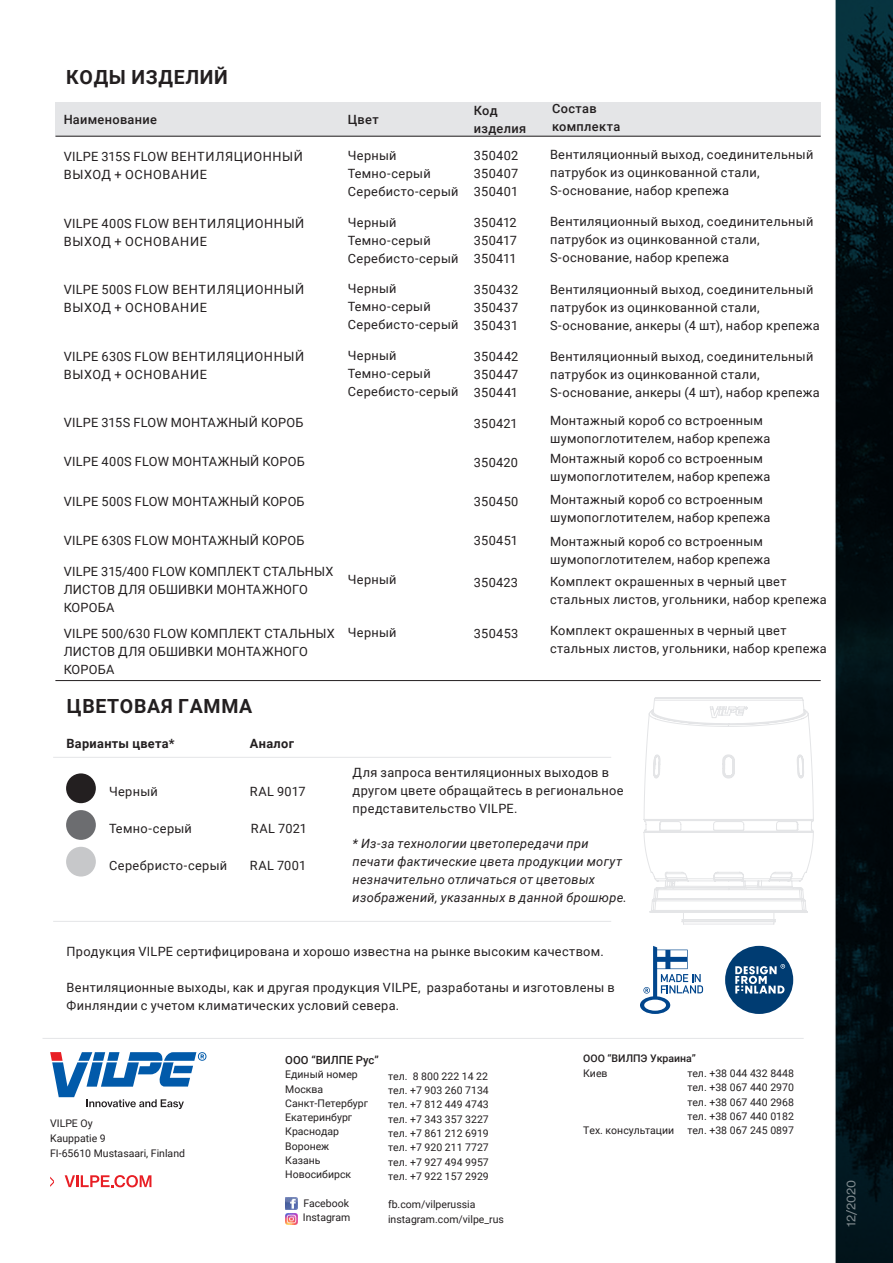
<style>
.page{position:relative;width:893px;height:1263px;background:#fff}
.page>*{position:absolute;margin:0;border:0;box-sizing:border-box;transform-origin:0 0}
.t1{font:700 19.5px "Roboto";letter-spacing:.035em;color:#231f20}
.t2{font:12.75px/18px "Roboto";letter-spacing:.025em;color:#231f20}
.t3{font:12.75px/18px "Roboto";letter-spacing:.05em;color:#231f20}
.t4{font:italic 12.75px/18px "Roboto";letter-spacing:.02em;color:#231f20}
.t5{font:500 12.75px "Roboto";letter-spacing:.025em;color:#231f20}
.t6{font:700 12.75px "Roboto";letter-spacing:.025em;color:#231f20}
.t7{font:12px "N Haas Grotesk TX Pro 55 Rg";color:#fff}
.Leipäteksti{font:500 11.25px "Roboto";color:#231f20}
.Leipäteksti-2{font:10.5px "Roboto";color:#231f20}
.Leipäteksti-3{font:500 10.5px "Roboto";color:#231f20}
</style>
<div class="page">
<svg style="left:836px;top:0;width:57px;height:1263px;background:#010f14"></svg>
<svg style="left:644px;top:697px;width:170px;height:227px"></svg>
<div style="left:725px;top:946px;width:68px;height:68px;background:#003c72;border-radius:50%"></div>
<svg style="left:735px;top:964px;width:50px;height:29px"></svg>
<svg style="left:640px;top:946px;width:63px;height:68px"></svg>
<hr style="left:43px;top:1038px;width:761px;height:1px;background:#e4e5e7">
<div style="left:66px;top:773px;width:30px;height:30px;background:#231f20;border-radius:50%"></div>
<div style="left:66px;top:810px;width:30px;height:30px;background:#6c6d70;border-radius:50%"></div>
<div style="left:66px;top:847px;width:30px;height:29px;background:#c7c8ca;border-radius:50%"></div>
<hr style="left:53px;top:757px;width:558px;height:1px;background:#e4e5e7">
<hr style="left:53px;top:921px;width:558px;height:1px;background:#e4e5e7">
<div style="left:55px;top:102px;width:766px;height:35px;background:#e4e5e7"></div>
<hr style="left:56px;top:136px;width:765px;height:1px;background:#231f20">
<hr style="left:55px;top:680px;width:766px;height:1px;background:#231f20">
<svg style="left:50px;top:1052px;width:156px;height:57px"></svg>
<svg style="left:65px;top:1175px;width:86px;height:12px"></svg>
<svg style="left:50px;top:1176px;width:4px;height:11px"></svg>
<svg style="left:285px;top:1197px;width:12px;height:28px"></svg>
<p class="t1" style="left:66px;top:64px;width:163px">КОДЫ ИЗДЕЛИЙ</p>
<p class="t5" style="left:64px;top:111px;width:95px">Наименование</p>
<p class="t3" style="left:64px;top:147px;width:241px">VILPE 315S FLOW ВЕНТИЛЯЦИОННЫЙ<br>ВЫХОД + ОСНОВАНИЕ</p>
<p class="t3" style="left:64px;top:214px;width:242px">VILPE 400S FLOW ВЕНТИЛЯЦИОННЫЙ<br>ВЫХОД + ОСНОВАНИЕ</p>
<p class="t3" style="left:64px;top:280px;width:242px">VILPE 500S FLOW ВЕНТИЛЯЦИОННЫЙ<br>ВЫХОД + ОСНОВАНИЕ</p>
<p class="t3" style="left:64px;top:347px;width:242px">VILPE 630S FLOW ВЕНТИЛЯЦИОННЫЙ<br>ВЫХОД + ОСНОВАНИЕ</p>
<p class="t2" style="left:64px;top:413px;width:241px">VILPE 315S FLOW МОНТАЖНЫЙ КОРОБ</p>
<p class="t2" style="left:64px;top:452px;width:243px">VILPE 400S FLOW МОНТАЖНЫЙ КОРОБ</p>
<p class="t2" style="left:64px;top:491px;width:242px">VILPE 500S FLOW МОНТАЖНЫЙ КОРОБ</p>
<p class="t2" style="left:64px;top:531px;width:242px">VILPE 630S FLOW МОНТАЖНЫЙ КОРОБ</p>
<p class="t2" style="left:64px;top:561px;width:271px">VILPE 315/400 FLOW КОМПЛЕКТ СТАЛЬНЫХ<br>ЛИСТОВ ДЛЯ ОБШИВКИ МОНТАЖНОГО<br>КОРОБА</p>
<p class="t2" style="left:64px;top:624px;width:273px">VILPE 500/630 FLOW КОМПЛЕКТ СТАЛЬНЫХ<br>ЛИСТОВ ДЛЯ ОБШИВКИ МОНТАЖНОГО<br>КОРОБА</p>
<p class="t1" style="left:67px;top:692px;width:187px">ЦВЕТОВАЯ ГАММА</p>
<p class="t6" style="left:67px;top:734px;width:109px">Варианты цвета*</p>
<p class="t6" style="left:250px;top:734px;width:46px">Аналог</p>
<p class="t2" style="left:109px;top:782px;width:50px">Черный</p>
<p class="t2" style="left:250px;top:782px;width:57px">RAL 9017</p>
<p class="t2" style="left:109px;top:819px;width:84px">Темно-серый</p>
<p class="t2" style="left:251px;top:819px;width:58px">RAL 7021</p>
<p class="t2" style="left:109px;top:856px;width:120px">Серебристо-серый</p>
<p class="t2" style="left:250px;top:856px;width:58px">RAL 7001</p>
<p class="t5" style="left:348px;top:111px;width:32px">Цвет</p>
<p class="t2" style="left:348px;top:146px;width:50px">Черный</p>
<p class="t2" style="left:348px;top:164px;width:84px">Темно-серый</p>
<p class="t2" style="left:348px;top:182px;width:112px">Серебисто-серый</p>
<p class="t2" style="left:348px;top:213px;width:50px">Черный</p>
<p class="t2" style="left:348px;top:231px;width:84px">Темно-серый</p>
<p class="t2" style="left:348px;top:249px;width:112px">Серебисто-серый</p>
<p class="t2" style="left:348px;top:279px;width:50px">Черный</p>
<p class="t2" style="left:348px;top:297px;width:84px">Темно-серый</p>
<p class="t2" style="left:348px;top:315px;width:112px">Серебисто-серый</p>
<p class="t2" style="left:348px;top:346px;width:50px">Черный</p>
<p class="t2" style="left:348px;top:364px;width:84px">Темно-серый</p>
<p class="t2" style="left:348px;top:382px;width:112px">Серебисто-серый</p>
<p class="t2" style="left:348px;top:570px;width:50px">Черный</p>
<p class="t2" style="left:348px;top:623px;width:50px">Черный</p>
<p class="t5" style="left:474px;top:101px;width:25px">Код</p>
<p class="t5" style="left:474px;top:119px;width:54px">изделия</p>
<p class="t2" style="left:474px;top:146px;width:46px">350402</p>
<p class="t2" style="left:474px;top:164px;width:46px">350407</p>
<p class="t2" style="left:474px;top:182px;width:46px">350401</p>
<p class="t2" style="left:474px;top:213px;width:44px">350412</p>
<p class="t2" style="left:474px;top:231px;width:44px">350417</p>
<p class="t2" style="left:474px;top:249px;width:44px">350411</p>
<p class="t2" style="left:474px;top:280px;width:46px">350432</p>
<p class="t2" style="left:474px;top:298px;width:46px">350437</p>
<p class="t2" style="left:474px;top:316px;width:46px">350431</p>
<p class="t2" style="left:474px;top:347px;width:46px">350442</p>
<p class="t2" style="left:474px;top:365px;width:46px">350447</p>
<p class="t2" style="left:474px;top:383px;width:46px">350441</p>
<p class="t2" style="left:474px;top:413px;width:45px">350421</p>
<p class="t2" style="left:474px;top:453px;width:45px">350420</p>
<p class="t2" style="left:474px;top:492px;width:46px">350450</p>
<p class="t2" style="left:474px;top:531px;width:46px">350451</p>
<p class="t2" style="left:474px;top:573px;width:46px">350423</p>
<p class="t2" style="left:474px;top:624px;width:46px">350453</p>
<p class="t5" style="left:552px;top:100px;width:46px">Состав</p>
<p class="t5" style="left:552px;top:118px;width:70px">комплекта</p>
<p class="t2" style="left:550px;top:145px;width:265px">Вентиляционный выход, соединительный патрубок из оцинкованной стали,<br>S-основание, набор крепежа</p>
<p class="t2" style="left:550px;top:212px;width:265px">Вентиляционный выход, соединительный патрубок из оцинкованной стали,<br>S-основание, набор крепежа</p>
<p class="t2" style="left:550px;top:280px;width:271px">Вентиляционный выход, соединительный патрубок из оцинкованной стали,<br>S-основание, анкеры (4 шт), набор крепежа</p>
<p class="t2" style="left:550px;top:346px;width:271px">Вентиляционный выход, соединительный патрубок из оцинкованной стали,<br>S-основание, анкеры (4 шт), набор крепежа</p>
<p class="t2" style="left:550px;top:411px;width:222px">Монтажный короб со встроенным шумопоглотителем, набор крепежа</p>
<p class="t2" style="left:550px;top:449px;width:222px">Монтажный короб со встроенным шумопоглотителем, набор крепежа</p>
<p class="t2" style="left:550px;top:490px;width:222px">Монтажный короб со встроенным шумопоглотителем, набор крепежа</p>
<p class="t2" style="left:550px;top:532px;width:222px">Монтажный короб со встроенным шумопоглотителем, набор крепежа</p>
<p class="t2" style="left:550px;top:572px;width:278px">Комплект окрашенных в черный цвет стальных листов, угольники, набор крепежа</p>
<p class="t2" style="left:550px;top:621px;width:278px">Комплект окрашенных в черный цвет стальных листов, угольники, набор крепежа</p>
<p class="t2" style="left:353px;top:763px;width:272px">Для запроса вентиляционных выходов в другом цвете обращайтесь в региональное представительство VILPE.</p>
<p class="t4" style="left:353px;top:834px;width:276px">* Из-за технологии цветопередачи при печати фактические цвета продукции могут незначительно отличаться от цветовых изображений, указанных в данной брошюре.</p>
<p class="t2" style="left:67px;top:942px;width:539px">Продукция VILPE сертифицирована и хорошо известна на рынке высоким качеством.</p>
<p class="t2" style="left:67px;top:978px;width:550px">Вентиляционные выходы, как и другая продукция VILPE, разработаны и изготовлены в<br>Финляндии с учетом климатических условий севера.</p>
<p class="Leipäteksti-2" style="left:50px;top:1116px;width:44px">VILPE Oy</p>
<p class="Leipäteksti-2" style="left:50px;top:1131px;width:57px">Kauppatie 9</p>
<p class="Leipäteksti-2" style="left:50px;top:1146px;width:136px">FI-65610 Mustasaari, Finland</p>
<p class="Leipäteksti" style="left:285px;top:1052px;width:95px">ООО “ВИЛПЕ Рус”</p>
<p class="Leipäteksti-2" style="left:285px;top:1067px;width:74px">Единый номер</p>
<p class="Leipäteksti-2" style="left:285px;top:1082px;width:40px">Москва</p>
<p class="Leipäteksti-2" style="left:285px;top:1096px;width:84px">Санкт-Петербург</p>
<p class="Leipäteksti-2" style="left:285px;top:1110px;width:69px">Екатеринбург</p>
<p class="Leipäteksti-2" style="left:285px;top:1124px;width:55px">Краснодар</p>
<p class="Leipäteksti-2" style="left:285px;top:1139px;width:46px">Воронеж</p>
<p class="Leipäteksti-2" style="left:285px;top:1153px;width:37px">Казань</p>
<p class="Leipäteksti-2" style="left:285px;top:1167px;width:67px">Новосибирск</p>
<p class="Leipäteksti-2" style="left:303px;top:1196px;width:47px">Facebook</p>
<p class="Leipäteksti-2" style="left:303px;top:1210px;width:49px">Instagram</p>
<p class="Leipäteksti-2" style="left:388px;top:1069px;width:101px">тел. 8 800 222 14 22</p>
<p class="Leipäteksti-2" style="left:388px;top:1083px;width:102px">тел. +7 903 260 7134</p>
<p class="Leipäteksti-2" style="left:388px;top:1097px;width:102px">тел. +7 812 449 4743</p>
<p class="Leipäteksti-2" style="left:388px;top:1112px;width:102px">тел. +7 343 357 3227</p>
<p class="Leipäteksti-2" style="left:388px;top:1126px;width:102px">тел. +7 861 212 6919</p>
<p class="Leipäteksti-2" style="left:388px;top:1140px;width:102px">тел. +7 920 211 7727</p>
<p class="Leipäteksti-2" style="left:388px;top:1154px;width:102px">тел. +7 927 494 9957</p>
<p class="Leipäteksti-2" style="left:388px;top:1169px;width:102px">тел. +7 922 157 2929</p>
<p class="Leipäteksti-2" style="left:388px;top:1197px;width:89px">fb.com/vilperussia</p>
<p class="Leipäteksti-2" style="left:388px;top:1211px;width:117px">instagram.com/vilpe_rus</p>
<p class="Leipäteksti-3" style="left:583px;top:1051px;width:114px">ООО “ВИЛПЭ Украина”</p>
<p class="Leipäteksti-2" style="left:583px;top:1065px;width:26px">Киев</p>
<p class="Leipäteksti-2" style="left:687px;top:1066px;width:108px">тел. +38 044 432 8448</p>
<p class="Leipäteksti-2" style="left:687px;top:1080px;width:108px">тел. +38 067 440 2970</p>
<p class="Leipäteksti-2" style="left:687px;top:1094px;width:108px">тел. +38 067 440 2968</p>
<p class="Leipäteksti-2" style="left:687px;top:1109px;width:108px">тел. +38 067 440 0182</p>
<p class="Leipäteksti-2" style="left:687px;top:1123px;width:108px">тел. +38 067 245 0897</p>
<p class="Leipäteksti-2" style="left:583px;top:1122px;width:93px">Тех. консультации</p>
<p class="t7" style="left:844px;top:1227px;width:48px;rotate:-90deg">12/2020</p>
</div>
